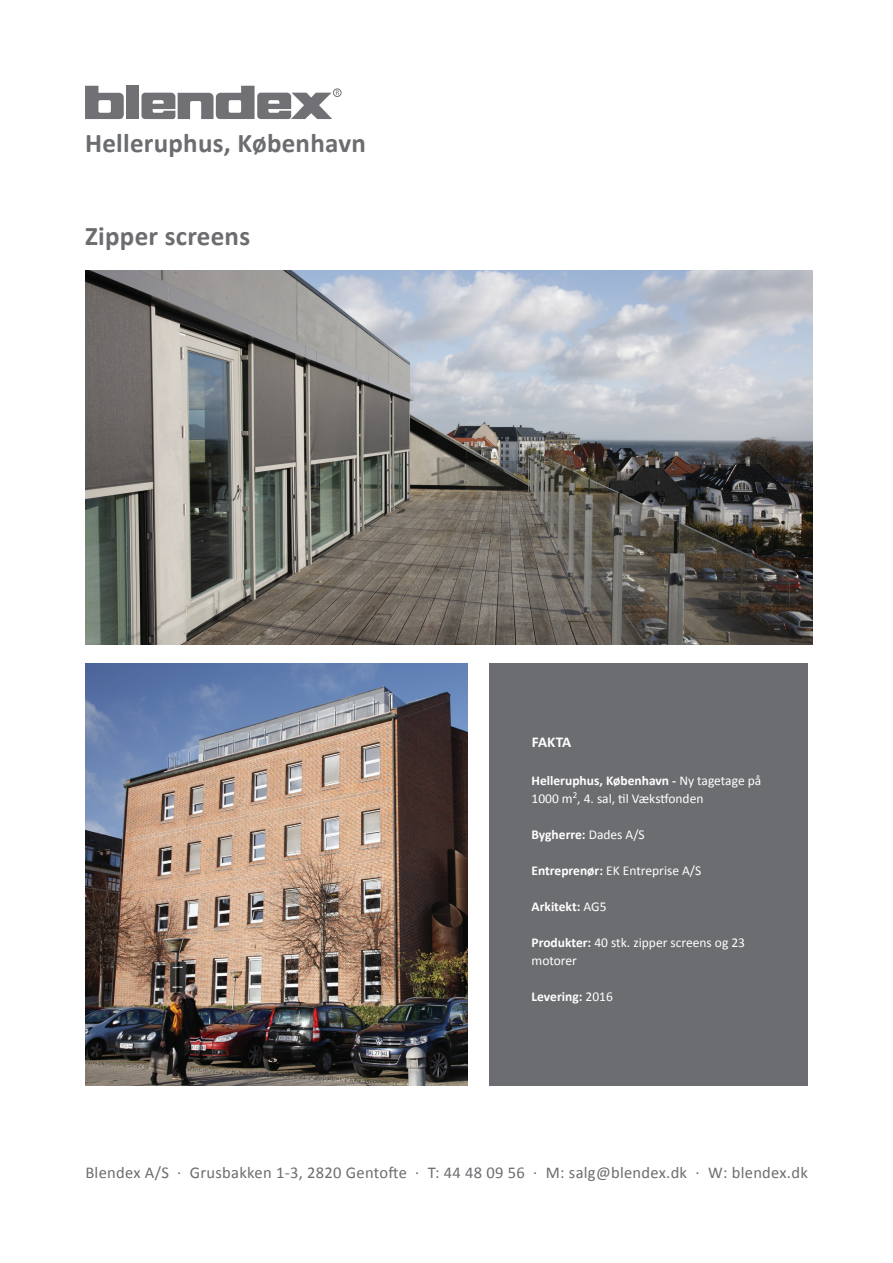
<style>
.page{position:relative;width:893px;height:1263px;background:#fff}
.page>*{position:absolute;margin:0;border:0;box-sizing:border-box;transform-origin:0 0}
.t1{font:700 27px "Calibri";letter-spacing:.01em;color:#6c6d70}
.t2{font:16.5px "Calibri";letter-spacing:.02em;color:#6c6d70}
.t3{font:700 15px "Calibri";letter-spacing:-.02em;color:#fff}
.t4{font:13.5px/18px "Calibri";color:#fff}
.t5{font:700 13.5px "Calibri";color:#fff}
.s1{font-weight:700}
.s2{font-weight:400}
</style>
<div class="page">
<svg style="left:85px;top:86px;width:39px;height:33px"></svg>
<div style="left:127px;top:86px;width:12px;height:33px;background:#717074"></div>
<svg style="left:141px;top:86px;width:198px;height:33px"></svg>
<div style="left:333px;top:89px;width:8px;height:8px;border:1px solid #717074;border-radius:50%"></div>
<div style="left:489px;top:663px;width:319px;height:422px;background:#6c6d70"></div>
<img style="left:85px;top:663px;width:383px;height:422px">
<img style="left:85px;top:270px;width:727px;height:374px">
<h1 class="t1" style="left:85px;top:124px;width:282px">Helleruphus, København</h1>
<h1 class="t1" style="left:85px;top:216px;width:167px">Zipper screens</h1>
<p class="t3" style="left:532px;top:731px;width:41px">FAKTA</p>
<p class="t4" style="left:531px;top:771px;width:231px"><span class="s1">Helleruphus, København -</span> Ny tagetage på<br>1000 m<sup>2</sup>, 4. sal, til Vækstfonden</p>
<p class="t5" style="left:531px;top:825px;width:115px">Bygherre: <span class="s2">Dades A/S</span></p>
<p class="t4" style="left:531px;top:861px;width:171px"><span class="s1">Entreprenør:</span> EK Entreprise A/S</p>
<p class="t5" style="left:531px;top:897px;width:77px">Arkitekt: <span class="s2">AG5</span></p>
<p class="t4" style="left:531px;top:933px;width:215px"><span class="s1">Produkter:</span> 40 stk. zipper screens og 23 motorer</p>
<p class="t5" style="left:531px;top:987px;width:83px">Levering: <span class="s2">2016</span></p>
<p class="t2" style="left:85px;top:1160px;width:724px">Blendex A/S · Grusbakken 1-3, 2820 Gentofte · T: 44 48 09 56 · M: salg@blendex.dk · W: blendex.dk</p>
</div>
